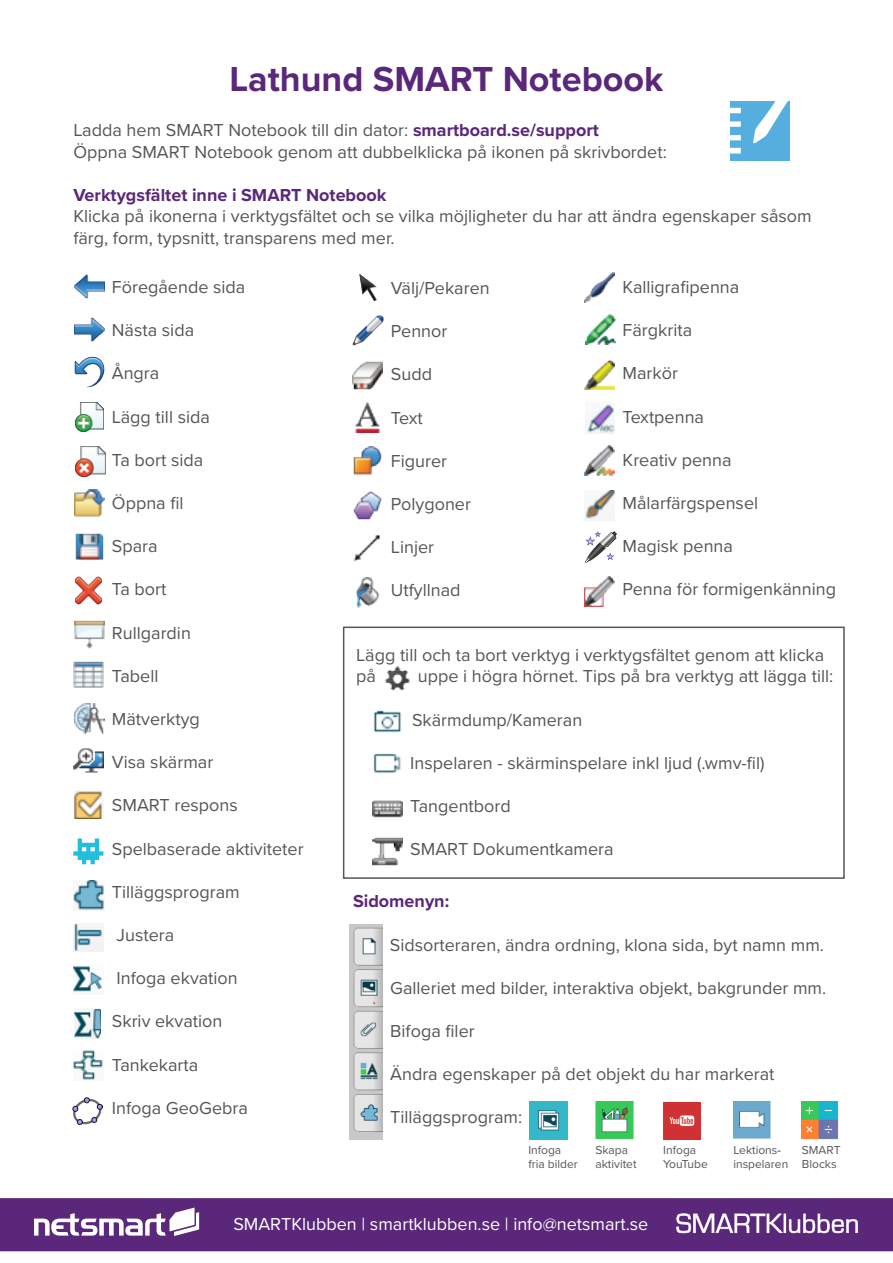
<style>
.page{position:relative;width:893px;height:1263px;background:#fff}
.page>*{position:absolute;margin:0;border:0;box-sizing:border-box;transform-origin:0 0}
.t1{font:700 36px "Proxima Nova";color:#5a277a}
.t2{font:18px "Proxima Nova";color:#555659}
.t3{font:18px "Proxima Nova";color:#fff}
.t4{font:700 18px "Proxima Nova";color:#5a277a}
.t5{font:12px "Proxima Nova";color:#555659}
.t6{font:12px "Proxima Nova";letter-spacing:-.04em;color:#555659}
.s1{font-weight:700;color:#5a277a}
.s2{color:#231f20}
</style>
<div class="page">
<div style="left:343px;top:626px;width:502px;height:253px;border:2px solid #555659"></div>
<img style="left:730px;top:101px;width:60px;height:60px">
<img style="left:353px;top:315px;width:30px;height:31px">
<img style="left:359px;top:274px;width:18px;height:27px">
<img style="left:353px;top:361px;width:30px;height:29px">
<img style="left:356px;top:577px;width:24px;height:30px">
<img style="left:353px;top:535px;width:27px;height:27px">
<img style="left:353px;top:446px;width:29px;height:30px">
<img style="left:355px;top:402px;width:25px;height:30px">
<img style="left:353px;top:491px;width:29px;height:29px">
<img style="left:586px;top:531px;width:30px;height:31px">
<img style="left:585px;top:272px;width:30px;height:30px">
<img style="left:585px;top:446px;width:30px;height:30px">
<img style="left:585px;top:576px;width:30px;height:30px">
<img style="left:585px;top:314px;width:30px;height:30px">
<img style="left:585px;top:360px;width:30px;height:30px">
<img style="left:585px;top:490px;width:30px;height:29px">
<img style="left:585px;top:404px;width:30px;height:30px">
<img style="left:74px;top:317px;width:30px;height:25px">
<img style="left:75px;top:576px;width:27px;height:29px">
<img style="left:74px;top:357px;width:31px;height:30px">
<img style="left:75px;top:446px;width:31px;height:31px">
<img style="left:75px;top:402px;width:29px;height:30px">
<img style="left:74px;top:620px;width:30px;height:29px">
<img style="left:73px;top:661px;width:30px;height:27px">
<img style="left:75px;top:533px;width:29px;height:27px">
<img style="left:74px;top:274px;width:30px;height:25px">
<img style="left:74px;top:490px;width:30px;height:27px">
<img style="left:74px;top:703px;width:30px;height:30px">
<img style="left:73px;top:748px;width:30px;height:25px">
<svg style="left:73px;top:838px;width:30px;height:26px"></svg>
<img style="left:74px;top:791px;width:28px;height:27px">
<img style="left:385px;top:666px;width:25px;height:25px">
<img style="left:372px;top:800px;width:30px;height:18px">
<img style="left:372px;top:837px;width:30px;height:29px">
<img style="left:373px;top:753px;width:28px;height:20px">
<img style="left:374px;top:710px;width:27px;height:23px">
<img style="left:73px;top:923px;width:31px;height:28px">
<img style="left:73px;top:966px;width:29px;height:26px">
<img style="left:74px;top:1009px;width:27px;height:30px">
<img style="left:73px;top:1050px;width:30px;height:30px">
<img style="left:73px;top:880px;width:31px;height:30px">
<img style="left:72px;top:1097px;width:30px;height:27px">
<img style="left:350px;top:924px;width:32px;height:216px">
<img style="left:595px;top:1101px;width:39px;height:39px">
<img style="left:529px;top:1101px;width:38px;height:38px">
<img style="left:733px;top:1101px;width:38px;height:37px">
<img style="left:802px;top:1101px;width:37px;height:38px">
<img style="left:663px;top:1102px;width:37px;height:37px">
<div style="left:0;top:1198px;width:893px;height:53px;background:#5a277a"></div>
<svg style="left:34px;top:1207px;width:165px;height:29px"></svg>
<svg style="left:676px;top:1213px;width:182px;height:20px"></svg>
<p class="t1" style="left:230px;top:52px;width:435px">Lathund SMART Notebook</p>
<p class="t2" style="left:73px;top:116px;width:527px">Ladda hem SMART Notebook till din dator: <span class="s1">smartboard.se/support</span></p>
<p class="t2" style="left:73px;top:138px;width:595px">Öppna SMART Notebook genom att dubbelklicka på ikonen på skrivbordet:</p>
<p class="t4" style="left:73px;top:181px;width:315px">Verktygsfältet inne i SMART Notebook</p>
<p class="t2" style="left:73px;top:203px;width:740px">Klicka på ikonerna i verktygsfältet och se vilka möjligheter du har att ändra egenskaper såsom</p>
<p class="t2" style="left:73px;top:224px;width:323px">färg, form, typsnitt, transparens med mer.</p>
<p class="t2" style="left:112px;top:273px;width:135px">Föregående sida</p>
<p class="t2" style="left:112px;top:317px;width:84px">Nästa sida</p>
<p class="t2" style="left:112px;top:360px;width:49px">Ångra</p>
<p class="t2" style="left:112px;top:403px;width:100px">Lägg till sida</p>
<p class="t2" style="left:112px;top:446px;width:93px">Ta bort sida</p>
<p class="t2" style="left:112px;top:489px;width:73px">Öppna fil</p>
<p class="t2" style="left:112px;top:533px;width:47px">Spara</p>
<p class="t2" style="left:112px;top:576px;width:56px">Ta bort</p>
<p class="t2" style="left:112px;top:619px;width:81px">Rullgardin</p>
<p class="t2" style="left:112px;top:662px;width:48px">Tabell</p>
<p class="t2" style="left:112px;top:705px;width:89px">Mätverktyg</p>
<p class="t2" style="left:112px;top:749px;width:103px">Visa skärmar</p>
<p class="t2" style="left:112px;top:792px;width:127px">SMART respons</p>
<p class="t2" style="left:112px;top:835px;width:193px">Spelbaserade aktiviteter</p>
<p class="t2" style="left:112px;top:878px;width:129px">Tilläggsprogram</p>
<p class="t2" style="left:117px;top:921px;width:59px">Justera</p>
<p class="t2" style="left:117px;top:965px;width:123px">Infoga ekvation</p>
<p class="t2" style="left:112px;top:1008px;width:112px">Skriv ekvation</p>
<p class="t2" style="left:112px;top:1051px;width:88px">Tankekarta</p>
<p class="t2" style="left:112px;top:1094px;width:138px">Infoga GeoGebra</p>
<p class="t2" style="left:391px;top:275px;width:100px">Välj/Pekaren</p>
<p class="t2" style="left:391px;top:318px;width:58px">Pennor</p>
<p class="t2" style="left:391px;top:361px;width:43px">Sudd</p>
<p class="t2" style="left:391px;top:404px;width:33px">Text</p>
<p class="t2" style="left:391px;top:447px;width:58px">Figurer</p>
<p class="t2" style="left:391px;top:491px;width:82px">Polygoner</p>
<p class="t2" style="left:391px;top:534px;width:45px">Linjer</p>
<p class="t2" style="left:391px;top:577px;width:71px">Utfyllnad</p>
<p class="t2" style="left:622px;top:273px;width:118px">Kalligrafipenna</p>
<p class="t2" style="left:622px;top:317px;width:71px">Färgkrita</p>
<p class="t2" style="left:622px;top:360px;width:57px">Markör</p>
<p class="t2" style="left:622px;top:403px;width:83px">Textpenna</p>
<p class="t2" style="left:622px;top:446px;width:110px">Kreativ penna</p>
<p class="t2" style="left:622px;top:489px;width:137px">Målarfärgspensel</p>
<p class="t2" style="left:622px;top:533px;width:112px">Magisk penna</p>
<p class="t2" style="left:622px;top:576px;width:215px">Penna för formigenkänning</p>
<p class="t2" style="left:356px;top:641px;width:470px">Lägg till och ta bort verktyg i verktygsfältet genom att klicka</p>
<p class="t2" style="left:356px;top:663px;width:21px">på</p>
<p class="t2" style="left:418px;top:663px;width:417px">uppe i högra hörnet. Tips på bra verktyg att lägga till:</p>
<p class="t2" style="left:412px;top:706px;width:172px">Skärmdump/Kameran</p>
<p class="t2" style="left:410px;top:749px;width:356px">Inspelaren - skärminspelare inkl ljud (.wmv-fil)</p>
<p class="t2" style="left:410px;top:792px;width:102px">Tangentbord</p>
<p class="t2" style="left:410px;top:836px;width:205px">SMART Dokumentkamera</p>
<p class="t4" style="left:353px;top:888px;width:98px">Sidomenyn:</p>
<p class="t2" style="left:390px;top:931px;width:436px">Sidsorteraren, ändra ordning, klona sida, byt namn mm.</p>
<p class="t2" style="left:390px;top:974px;width:438px">Galleriet med bilder, interaktiva objekt, bakgrunder mm.</p>
<p class="t2" style="left:390px;top:1017px;width:86px">Bifoga filer</p>
<p class="t2" style="left:390px;top:1061px;width:386px">Ändra egenskaper på det objekt du har markerat</p>
<p class="t2" style="left:390px;top:1104px;width:133px">Tilläggsprogram:</p>
<p class="t5" style="left:528px;top:1141px;width:34px">Infoga</p>
<p class="t5" style="left:528px;top:1155px;width:51px">fria bilder</p>
<p class="t5" style="left:595px;top:1141px;width:34px">Skapa</p>
<p class="t5" style="left:595px;top:1155px;width:43px">aktivitet</p>
<p class="t5" style="left:663px;top:1141px;width:34px">Infoga</p>
<p class="t6" style="left:663px;top:1155px;width:46px">YouTube</p>
<p class="t5" style="left:733px;top:1141px;width:49px">Lektions<span class="s2">-</span></p>
<p class="t5" style="left:733px;top:1155px;width:56px">inspelaren</p>
<p class="t5" style="left:802px;top:1141px;width:40px">SMART</p>
<p class="t5" style="left:802px;top:1155px;width:36px">Blocks</p>
<p class="t3" style="left:233px;top:1211px;width:417px">SMARTKlubben | smartklubben.se | info@netsmart.se</p>
</div>
